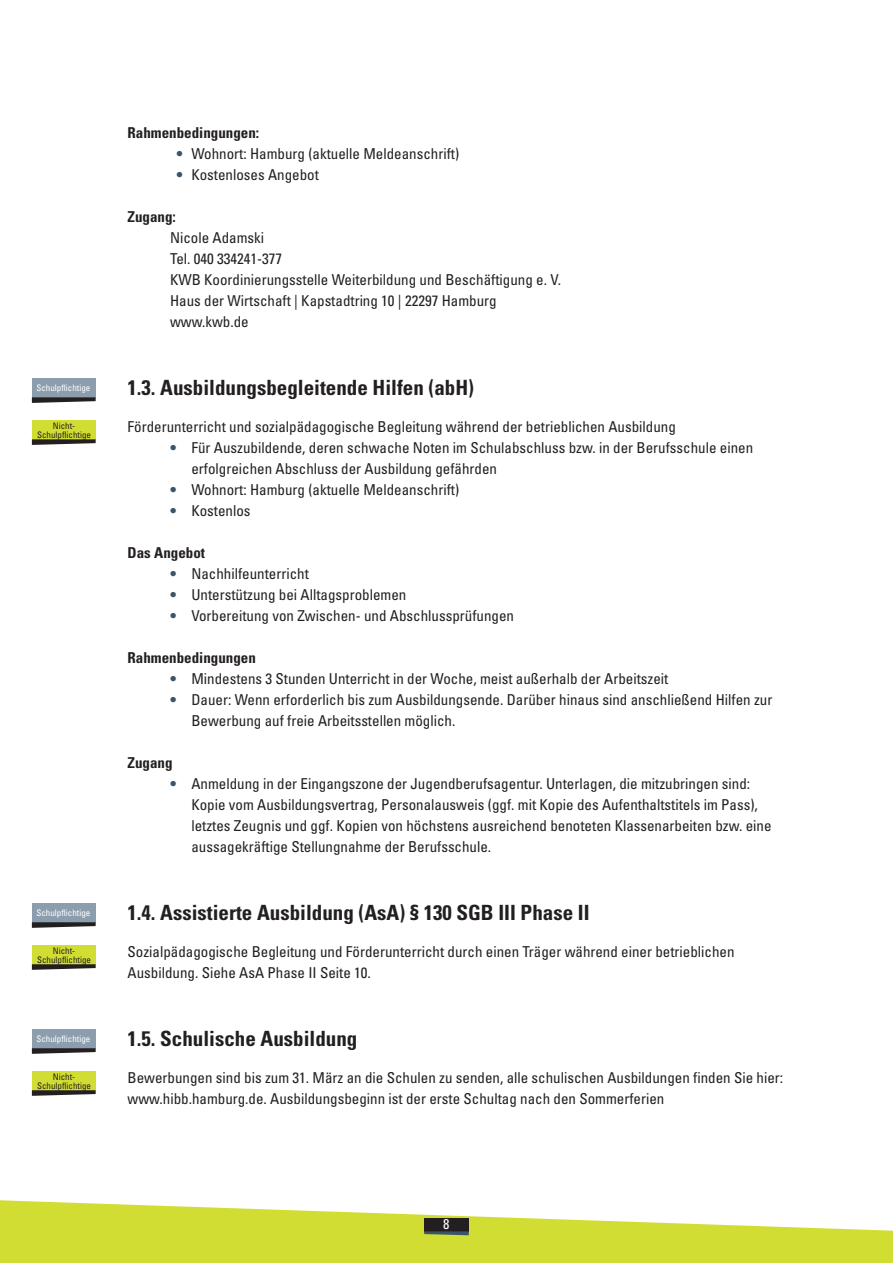
<style>
.page{position:relative;width:893px;height:1263px;background:#fff}
.page>*{position:absolute;margin:0;border:0;box-sizing:border-box;transform-origin:0 0}
.t1{font:700 condensed 21px "Univers";color:#231f20}
.t2{font:condensed 15px/21px "Univers";color:#231f20}
.t3{font:700 condensed 15px "Univers";color:#231f20}
.t4{font:700 condensed 15px/21px "Univers";color:#3c5468}
.t5{font:condensed 14.25px "Univers";color:#fff}
.t6{font:condensed 9px/9px "Univers";color:#231f20;text-align:center}
.t7{font:condensed 9px "Univers";color:#fff}
</style>
<div class="page">
<svg style="left:0;top:1200px;width:893px;height:63px;fill:#d1dd33"></svg>
<div style="left:424px;top:1218px;width:45px;height:13px;background:#231f20"></div>
<svg style="left:424px;top:1231px;width:45px;height:4px"></svg>
<div style="left:32px;top:378px;width:64px;height:19px;background:#8c9eae"></div>
<svg style="left:32px;top:397px;width:64px;height:6px"></svg>
<div style="left:32px;top:420px;width:64px;height:19px;background:#d1dd33"></div>
<svg style="left:32px;top:439px;width:64px;height:6px"></svg>
<div style="left:32px;top:903px;width:64px;height:19px;background:#8c9eae"></div>
<svg style="left:32px;top:922px;width:64px;height:6px"></svg>
<div style="left:32px;top:945px;width:64px;height:19px;background:#d1dd33"></div>
<svg style="left:32px;top:964px;width:64px;height:6px"></svg>
<div style="left:32px;top:1029px;width:64px;height:19px;background:#8c9eae"></div>
<svg style="left:32px;top:1048px;width:64px;height:6px"></svg>
<div style="left:32px;top:1071px;width:64px;height:19px;background:#d1dd33"></div>
<svg style="left:32px;top:1090px;width:64px;height:6px"></svg>
<p class="t7" style="left:36px;top:384px;width:55px">Schulpflichtige</p>
<p class="t6" style="left:37px;top:422px;width:56px">Nicht-<br>Schulpflichtige</p>
<p class="t7" style="left:36px;top:909px;width:55px">Schulpflichtige</p>
<p class="t6" style="left:37px;top:947px;width:56px">Nicht-<br>Schulpflichtige</p>
<p class="t7" style="left:36px;top:1035px;width:55px">Schulpflichtige</p>
<p class="t6" style="left:37px;top:1072px;width:56px">Nicht-<br>Schulpflichtige</p>
<p class="t3" style="left:128px;top:127px;width:133px">Rahmenbedingungen:</p>
<p class="t4" style="left:177px;top:145px;width:8px">• •</p>
<p class="t3" style="left:128px;top:211px;width:50px">Zugang:</p>
<p class="t2" style="left:170px;top:228px;width:392px">Nicole Adamski<br>Tel. 040 334241-377<br>KWB Koordinierungsstelle Weiterbildung und Beschäftigung e. V.<br>Haus der Wirtschaft | Kapstadtring 10 | 22297 Hamburg www.kwb.de</p>
<p class="t2" style="left:191px;top:144px;width:269px">Wohnort: Hamburg (aktuelle Meldeanschrift)<br>Kostenloses Angebot</p>
<h1 class="t1" style="left:128px;top:380px;width:348px">1.3. Ausbildungsbegleitende Hilfen (abH)</h1>
<p class="t2" style="left:128px;top:417px;width:550px">Förderunterricht und sozialpädagogische Begleitung während der betrieblichen Ausbildung</p>
<p class="t4" style="left:170px;top:439px;width:8px">•</p>
<p class="t4" style="left:170px;top:481px;width:8px">• •</p>
<p class="t2" style="left:191px;top:438px;width:563px">Für Auszubildende, deren schwache Noten im Schulabschluss bzw. in der Berufsschule einen erfolgreichen Abschluss der Ausbildung gefährden<br>Wohnort: Hamburg (aktuelle Meldeanschrift)<br>Kostenlos</p>
<p class="t3" style="left:128px;top:547px;width:79px">Das Angebot</p>
<p class="t4" style="left:170px;top:565px;width:8px;text-align:justify">• • •</p>
<p class="t2" style="left:191px;top:564px;width:324px">Nachhilfeunterricht<br>Unterstützung bei Alltagsproblemen<br>Vorbereitung von Zwischen- und Abschlussprüfungen</p>
<p class="t3" style="left:128px;top:652px;width:130px">Rahmenbedingungen</p>
<p class="t4" style="left:170px;top:670px;width:8px">• •</p>
<p class="t3" style="left:128px;top:757px;width:46px">Zugang</p>
<p class="t4" style="left:170px;top:775px;width:8px">•</p>
<p class="t2" style="left:191px;top:669px;width:583px">Mindestens 3 Stunden Unterricht in der Woche, meist außerhalb der Arbeitszeit<br>Dauer: Wenn erforderlich bis zum Ausbildungsende. Darüber hinaus sind anschließend Hilfen zur<br>Bewerbung auf freie Arbeitsstellen möglich.</p>
<p class="t2" style="left:191px;top:774px;width:582px">Anmeldung in der Eingangszone der Jugendberufsagentur. Unterlagen, die mitzubringen sind:<br>Kopie vom Ausbildungsvertrag, Personalausweis (ggf. mit Kopie des Aufenthaltstitels im Pass), letztes Zeugnis und ggf. Kopien von höchstens ausreichend benoteten Klassenarbeiten bzw. eine aussagekräftige Stellungnahme der Berufsschule.</p>
<h1 class="t1" style="left:128px;top:904px;width:463px">1.4. Assistierte Ausbildung (AsA) § 130 SGB III Phase II</h1>
<p class="t2" style="left:128px;top:942px;width:609px">Sozialpädagogische Begleitung und Förderunterricht durch einen Träger während einer betrieblichen<br>Ausbildung. Siehe AsA Phase II Seite 10.</p>
<h1 class="t1" style="left:128px;top:1030px;width:231px">1.5. Schulische Ausbildung</h1>
<p class="t2" style="left:128px;top:1068px;width:657px">Bewerbungen sind bis zum 31. März an die Schulen zu senden, alle schulischen Ausbildungen finden Sie hier: www.hibb.hamburg.de. Ausbildungsbeginn ist der erste Schultag nach den Sommerferien</p>
<p class="t5" style="left:443px;top:1219px;width:8px">8</p>
</div>
